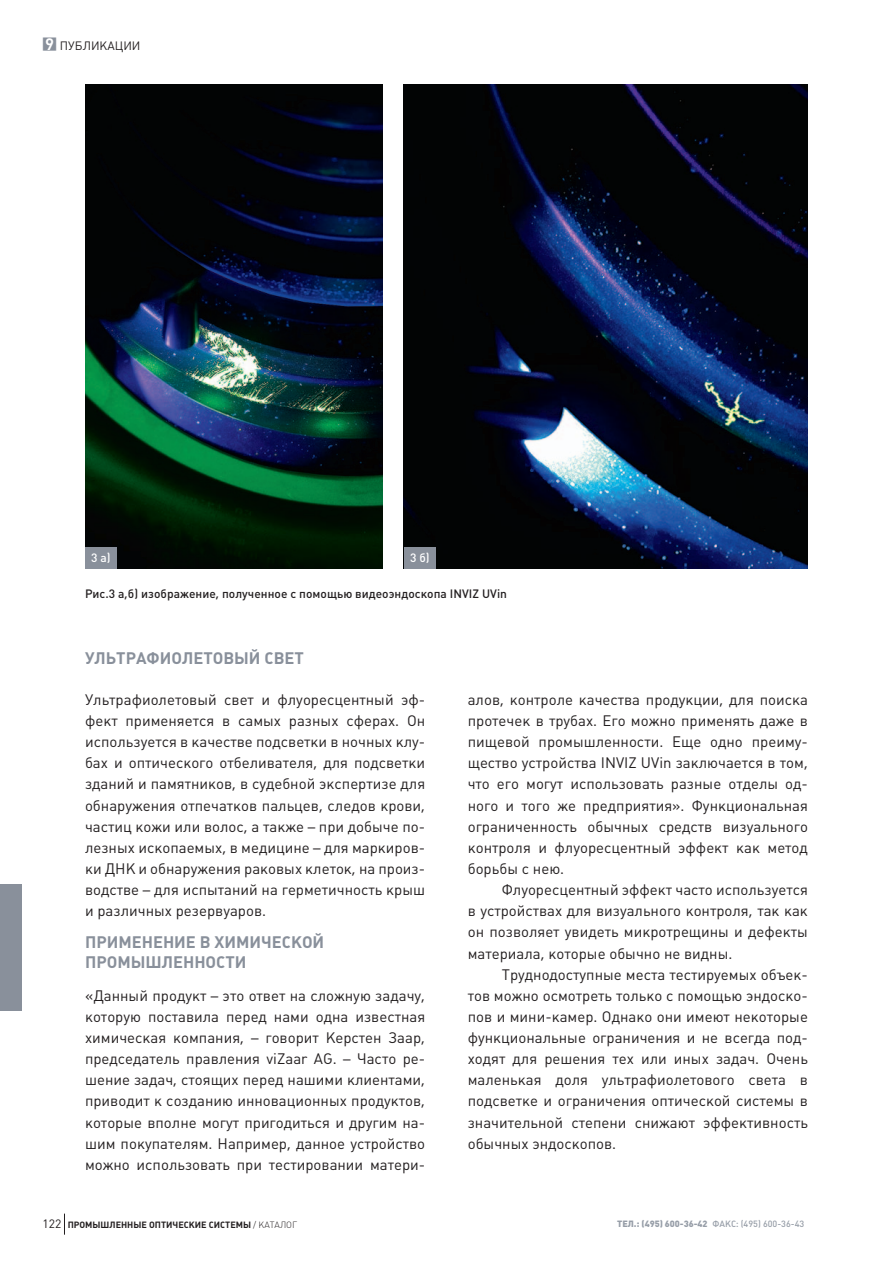
<style>
.page{position:relative;width:893px;height:1263px;background:#fff}
.page>*{position:absolute;margin:0;border:0;box-sizing:border-box;transform-origin:0 0}
.t1{font:700 16.5px/19.8px "Plumb";color:#89909b}
.t2{font:15px/21.1px "Plumb";color:#231f20;text-align:justify}
.t3{font:500 12px "Plumb";color:#231f20}
.t4{font:12px "Plumb";color:#231f20}
.t5{font:500 12px "Plumb";color:#fff}
.t6{font:700 9px "Plumb";color:#231f20}
.t7{font:900 9px "Plumb";color:#979ea8}
.s1{font-family:"Plumb Cameo";font-weight:700;font-size:16.5px;color:#89909b}
.s2{font-weight:400;font-size:12px}
.s3{font-weight:300}
.s4{font-weight:500}
</style>
<div class="page">
<svg style="left:64px;top:1213px;width:1px;height:22px"></svg>
<div style="left:0;top:884px;width:21px;height:126px;background:#89909b"></div>
<img style="left:85px;top:84px;width:298px;height:484px">
<img style="left:404px;top:84px;width:404px;height:484px">
<div style="left:404px;top:547px;width:32px;height:22px;background:#89909b"></div>
<div style="left:85px;top:547px;width:32px;height:22px;background:#89909b"></div>
<p class="t4" style="left:43px;top:42px;width:100px"><span class="s1">9</span> ПУБЛИКАЦИИ</p>
<p class="t5" style="left:91px;top:554px;width:21px">3 а)</p>
<p class="t5" style="left:410px;top:554px;width:21px">3 б)</p>
<p class="t3" style="left:85px;top:589px;width:423px">Рис.3 а,б) изображение, полученное с помощью видеоэндоскопа INVIZ UVin</p>
<p class="t1" style="left:85px;top:650px;width:220px">УЛЬТРАФИОЛЕТОВЫЙ СВЕТ</p>
<p class="t2" style="left:85px;top:691px;width:342px">Ультрафиолетовый свет и флуорес центный эф&shy;фект применяется в самых разных сферах. Он используется в ка честве подсветки в ночных клу&shy;бах и оптического отбеливателя, для под светки зданий и памятников, в судеб ной экспертизе для обнаружения отпе чатков пальцев, следов крови, частиц кожи или волос, а также – при добыче по&shy;лезных ископаемых, в медицине – для маркиров&shy;ки ДНК и обнаружения раковых клеток, на произ&shy;водстве – для испытаний на герметичность крыш и различных резервуаров.</p>
<p class="t1" style="left:85px;top:934px;width:241px">ПРИМЕНЕНИЕ В ХИМИЧЕСКОЙ<br>ПРОМЫШЛЕННОСТИ</p>
<p class="t2" style="left:85px;top:987px;width:342px">«Данный продукт – это ответ на сложную задачу, которую поставила перед нами одна известная химиче ская компания, – говорит Керстен Заар, председатель правления viZaar AG. – Часто ре&shy;шение задач, стоящих перед нашими клиентами, приводит к созда нию инновационных продуктов, кото рые вполне могут пригодиться и дру гим на&shy;шим покупателям. Например, данное устройство можно использовать при тестировании матери-</p>
<p class="t6" style="left:43px;top:1221px;width:256px"><span class="s2">122</span> ПРОМЫШЛЕННЫЕ ОПТИЧЕСКИЕ СИСТЕМЫ <span class="s3">/ КАТАЛОГ</span></p>
<p class="t2" style="left:468px;top:691px;width:342px">алов, контро ле качества продукции, для поиска</p>
<p class="t2" style="left:468px;top:712px;width:342px">про течек в трубах. Его можно применять даже в</p>
<p class="t2" style="left:468px;top:733px;width:342px">пищевой промышленности. Еще одно преиму-</p>
<p class="t2" style="left:468px;top:754px;width:342px">щество устройства INVIZ UVin заключается в том,</p>
<p class="t2" style="left:468px;top:775px;width:342px">что его могут использовать разные отделы од-</p>
<p class="t2" style="left:468px;top:796px;width:342px">ного и того же предприятия». Функциональная</p>
<p class="t2" style="left:468px;top:818px;width:342px">ограниченность обычных средств визуального</p>
<p class="t2" style="left:468px;top:839px;width:342px">контроля и флуоресцентный эффект как ме тод</p>
<p class="t2" style="left:468px;top:860px;width:98px">борьбы с нею.</p>
<p class="t2" style="left:502px;top:881px;width:308px">Флуоресцентный эффект часто ис пользуется</p>
<p class="t2" style="left:468px;top:902px;width:342px">в устройствах для визуаль ного контроля, так как</p>
<p class="t2" style="left:468px;top:923px;width:342px">он позволяет увидеть микротрещины и дефекты</p>
<p class="t2" style="left:468px;top:944px;width:266px">ма териала, которые обычно не видны.</p>
<p class="t2" style="left:502px;top:965px;width:308px">Труднодоступные места тестируе мых объек-</p>
<p class="t2" style="left:468px;top:987px;width:342px">тов можно осмотреть только с помощью эндоско-</p>
<p class="t2" style="left:468px;top:1008px;width:342px">пов и мини-камер. Однако они имеют некоторые</p>
<p class="t2" style="left:468px;top:1029px;width:342px">функцио нальные ограничения и не всегда под-</p>
<p class="t2" style="left:468px;top:1050px;width:342px">ходят для решения тех или иных задач. Очень</p>
<p class="t2" style="left:468px;top:1071px;width:342px">маленькая доля ультрафиолето вого света в</p>
<p class="t2" style="left:468px;top:1092px;width:342px">подсветке и ограничения оптической системы в</p>
<p class="t2" style="left:468px;top:1113px;width:342px">значительной степени снижают эффективность</p>
<p class="t2" style="left:468px;top:1135px;width:150px">обыч ных эндоскопов.</p>
<p class="t7" style="left:617px;top:1221px;width:189px">ТЕЛ.: (495) 600-36-42 <span class="s4">ФАКС: (495) 600-36-43</span></p>
</div>
